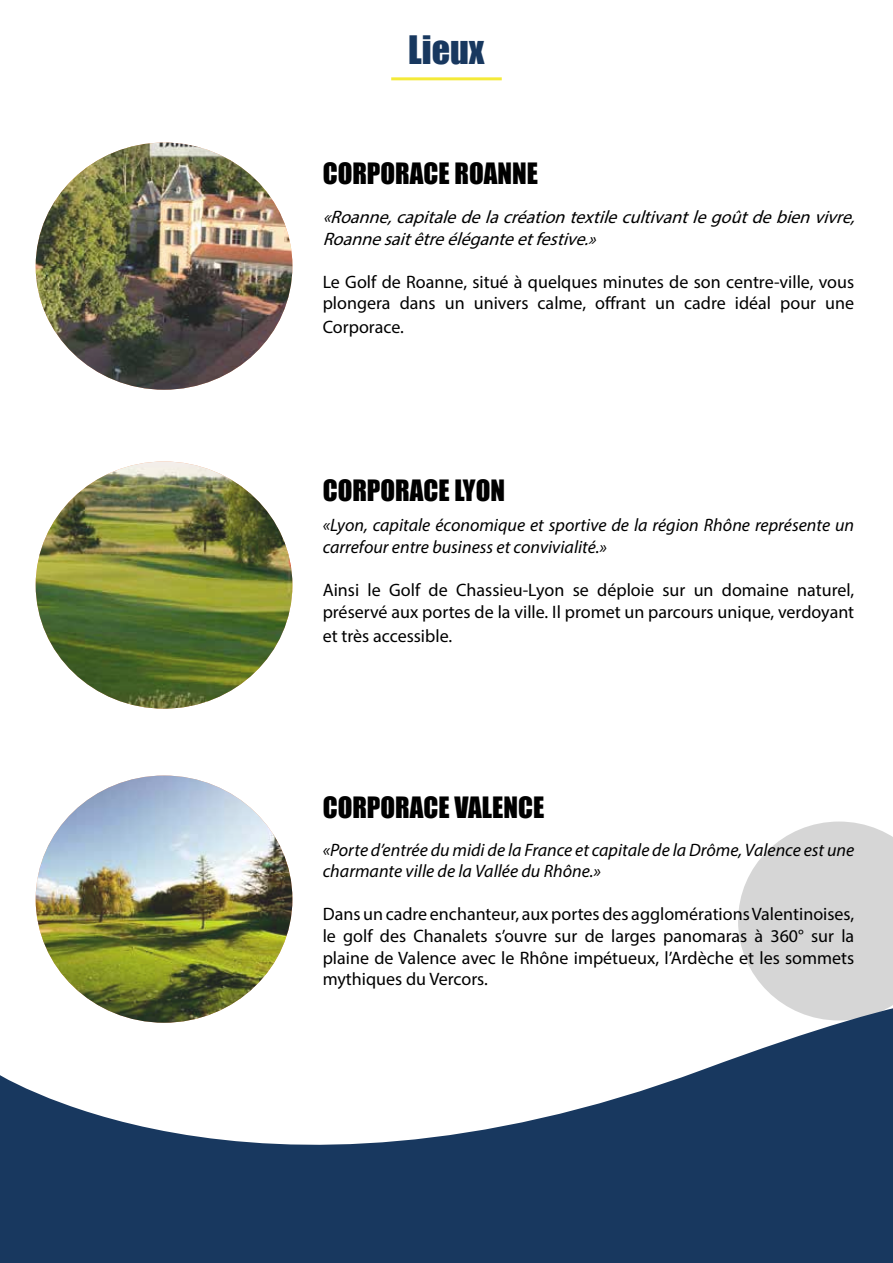
<style>
.page{position:relative;width:893px;height:1263px;background:#fff}
.page>*{position:absolute;margin:0;border:0;box-sizing:border-box;transform-origin:0 0}
.t1{font:36px "Impact";color:#18385f}
.t2{font:27px "Impact";color:#000}
.t3{font:18px/21.6px "Myriad Pro";color:#000}
.t4{font:italic 18px/21.6px "Myriad Pro";color:#000}
.t5{font:italic 18px/21.6px "Myriad Pro";color:#000}
</style>
<div class="page">
<svg style="left:740px;top:821px;width:153px;height:79px"></svg>
<svg style="left:0;top:900px;width:893px;height:363px"></svg>
<hr style="left:391px;top:77px;width:111px;height:3px;background:#f2e500">
<img style="left:36px;top:461px;width:256px;height:248px">
<img style="left:36px;top:775px;width:256px;height:248px">
<img style="left:36px;top:143px;width:256px;height:247px">
<h1 class="t1" style="left:408px;top:21px;width:78px">Lieux</h1>
<h2 class="t2" style="left:323px;top:153px;width:217px">CORPORACE ROANNE</h2>
<p class="t5" style="left:323px;top:206px;width:540px">«Roanne,capitaledelacréationtextilecultivantlegoûtdebienvivre,<br>Roannesaitêtreéléganteetfestive.»</p>
<p class="t3" style="left:323px;top:271px;width:533px">Le Golf de Roanne, situé à quelques minutes de son centre-ville, vous plongera dans un univers calme, offrant un cadre idéal pour une</p>
<p class="t3" style="left:323px;top:316px;width:83px">Corporace.</p>
<h2 class="t2" style="left:323px;top:469px;width:184px">CORPORACE LYON</h2>
<p class="t4" style="left:323px;top:514px;width:533px">«Lyon, capitale économique et sportive de la région Rhône représente un carrefour entre business et convivialité.»</p>
<p class="t3" style="left:323px;top:579px;width:533px">Ainsi le Golf de Chassieu-Lyon se déploie sur un domaine naturel, préservé aux portes de la ville. Il promet un parcours unique, verdoyant</p>
<p class="t3" style="left:323px;top:625px;width:131px">et très accessible.</p>
<h2 class="t2" style="left:323px;top:786px;width:223px">CORPORACE VALENCE</h2>
<p class="t4" style="left:323px;top:838px;width:533px">«Porte d’entrée du midi de la France et capitale de la Drôme, Valence est une charmante ville de la Vallée du Rhône.»</p>
<p class="t3" style="left:323px;top:903px;width:533px;text-align:justify">Dans un cadre enchanteur, aux portes des agglomérations Valentinoises, le golf des Chanalets s’ouvre sur de larges panomaras à 360° sur la plaine de Valence avec le Rhône impétueux, l’Ardèche et les sommets mythiques du Vercors.</p>
</div>
